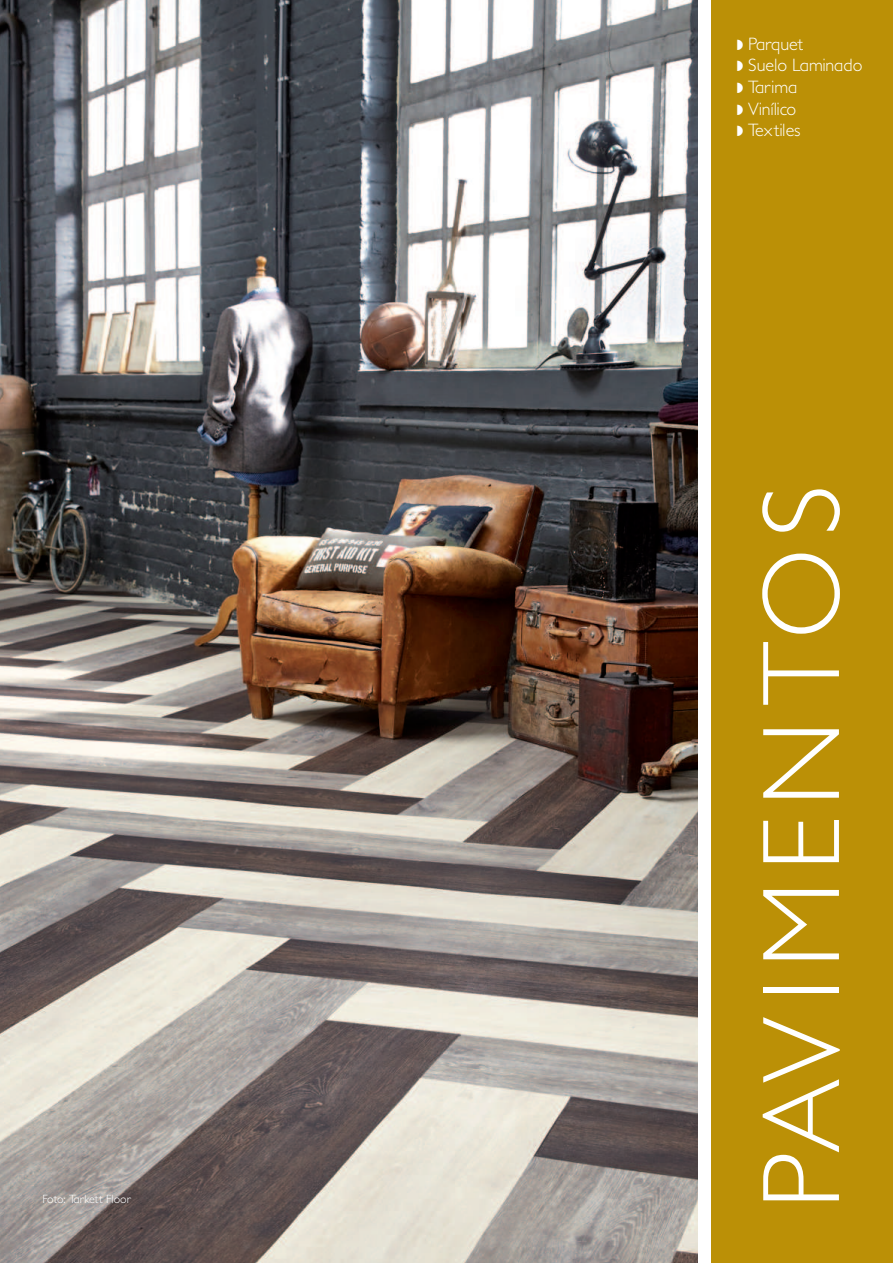
<style>
.page{position:relative;width:893px;height:1263px;background:#fff}
.page>*{position:absolute;margin:0;border:0;box-sizing:border-box;transform-origin:0 0}
.t1{font:300 111px "Petita";letter-spacing:.095em;color:#fff}
.t2{font:300 18px/21.6px "Petita";color:#fff}
.t3{font:300 12px "Petita";color:#fff}
</style>
<div class="page">
<img style="left:0;top:0;width:697px;height:1263px">
<div style="left:712px;top:0;width:181px;height:1263px;background:#bb9006"></div>
<p class="t3" style="left:43px;top:1194px;width:90px">Foto: Tarkett Floor</p>
<p class="t2" style="left:748px;top:35px;width:116px">Parquet<br>Suelo Laminado<br>Tarima<br>Vinílico<br>Textiles</p>
<h1 class="t1" style="left:762px;top:1209px;width:726px;rotate:-90deg">PAVIMENTOS</h1>
</div>
